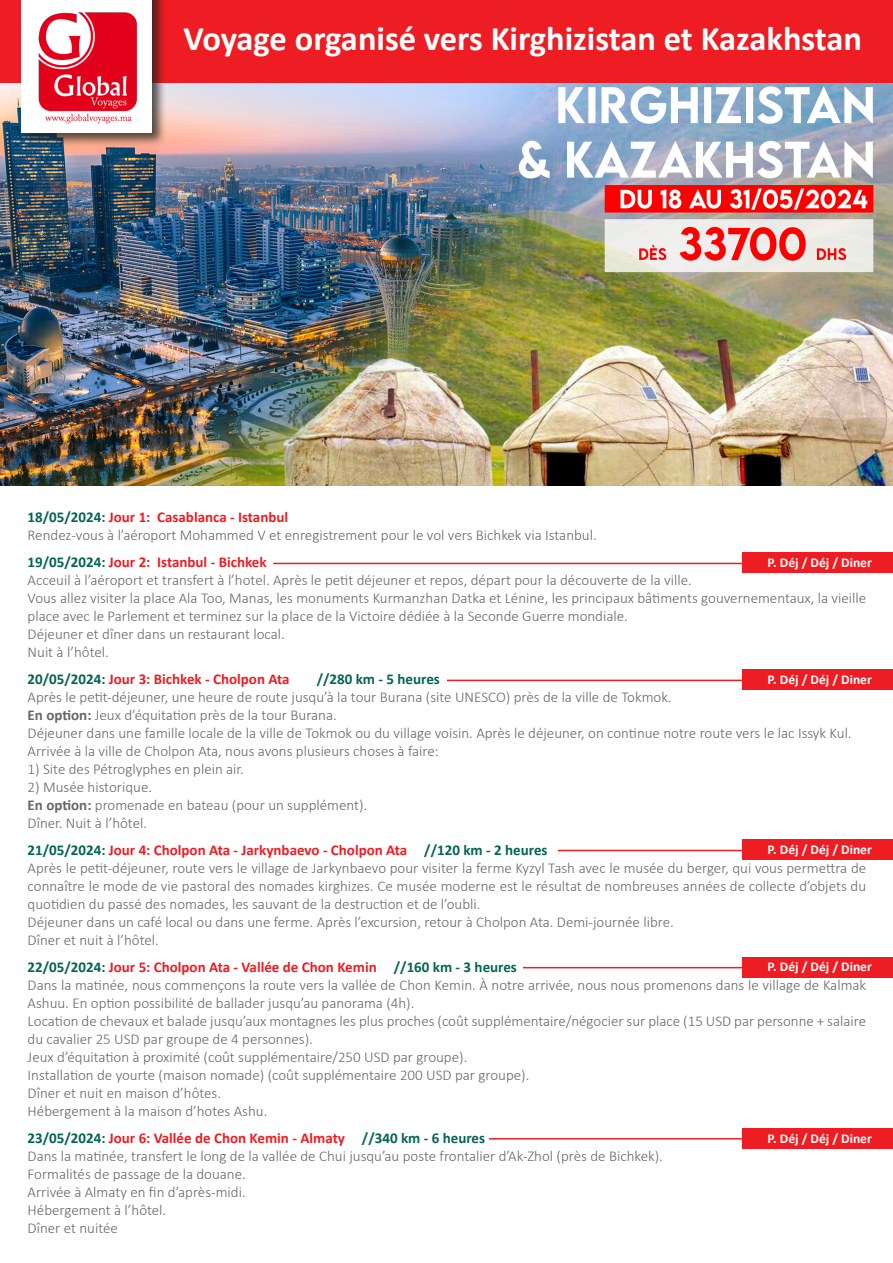
<style>
.page{position:relative;width:893px;height:1263px;background:#fff}
.page>*{position:absolute;margin:0;border:0;box-sizing:border-box;transform-origin:0 0}
.t1{font:700 34.5px "Calibri";color:#fff}
.t2{font:300 15px/18px "Calibri";color:#67676a}
.t3{font:700 15px "Calibri";color:#ee1d23}
.t4{font:700 15px "Calibri";color:#046553}
.t5{font:700 13.5px "Calibri";color:#fff}
.s1{color:#ee1d23}
.s2{color:#046553}
.s3{font-weight:700}
</style>
<div class="page">
<img style="left:0;top:82px;width:893px;height:403px">
<div style="left:0;top:0;width:893px;height:82px;background:#ee1d23"></div>
<div style="left:19px;top:0;width:147px;height:147px;background:#231f20;opacity:.75"></div>
<div style="left:22px;top:0;width:130px;height:133px;background:#fff"></div>
<img style="left:38px;top:12px;width:99px;height:111px">
<div style="left:742px;top:553px;width:151px;height:20px;background:#ee1d23"></div>
<div style="left:742px;top:670px;width:151px;height:20px;background:#ee1d23"></div>
<div style="left:742px;top:840px;width:151px;height:20px;background:#ee1d23"></div>
<div style="left:742px;top:957px;width:151px;height:20px;background:#ee1d23"></div>
<div style="left:742px;top:1128px;width:151px;height:20px;background:#ee1d23"></div>
<hr style="left:273px;top:563px;width:477px;height:1px;background:#ee1d23">
<hr style="left:447px;top:680px;width:303px;height:1px;background:#ee1d23">
<hr style="left:558px;top:850px;width:192px;height:1px;background:#ee1d23">
<hr style="left:523px;top:967px;width:227px;height:1px;background:#ee1d23">
<hr style="left:489px;top:1138px;width:261px;height:1px;background:#ee1d23">
<p class="t1" style="left:184px;top:14px;width:680px">Voyage organisé vers Kirghizistan et Kazakhstan</p>
<p class="t4" style="left:28px;top:506px;width:124px">18/05/2024: <span class="s1">Jour 1:</span></p>
<p class="t2" style="left:28px;top:525px;width:571px">Rendez-vous ’là aéroport Mohammed V et enregistrement pour le vol vers Bichkek via Istanbul.</p>
<p class="t3" style="left:157px;top:551px;width:111px">Istanbul - Bichkek</p>
<p class="t3" style="left:157px;top:506px;width:133px">Casablanca - Istanbul</p>
<p class="t4" style="left:28px;top:551px;width:124px">19/05/2024: <span class="s1">Jour 2:</span></p>
<p class="t2" style="left:28px;top:570px;width:666px">Acceuil ’là aéroport et transfert ’là hotel. Après le petit déjeuner et repos, départ pour la découverte de la ville.</p>
<p class="t2" style="left:28px;top:588px;width:840px">Vous allez visiter la place Ala Too, Manas, les monuments Kurmanzhan Datka et Lénine, les principaux bâtiments gouvernementaux la, vieille place avec le Parlement et terminez sur la place de la Victoire dédiée laà Seconde Guerre mondiale.</p>
<p class="t2" style="left:28px;top:624px;width:259px">Déjeuner et dîner dans un restaurant local.</p>
<p class="t2" style="left:28px;top:642px;width:83px">Nuit ’là hôtel.</p>
<p class="t4" style="left:317px;top:668px;width:125px">//280 km 5- heures</p>
<p class="t5" style="left:767px;top:553px;width:106px">.P Déj / Déj / Diner</p>
<p class="t3" style="left:28px;top:668px;width:263px"><span class="s2">20/05/2024:</span> Jour 3: Bichkek - Cholpon Ata</p>
<p class="t2" style="left:28px;top:687px;width:645px">Après le petit-déjeuner, une heure de route jusqu l aà’ tour Burana (site UNESCO) près de la ville de Tokmok.</p>
<p class="t2" style="left:28px;top:705px;width:311px"><span class="s3">En option:</span> Jeux ’d équitation près de la tour Burana.</p>
<p class="t2" style="left:28px;top:723px;width:825px">Déjeuner dans une famille locale de la ville de Tokmok ou du village voisin. Après le déjeuner, on continue notre route vers le lac Issyk Kul.</p>
<p class="t2" style="left:28px;top:741px;width:413px">Arrivée laà ville de Cholpon Ata, nous avons plusieurs choses à faire:</p>
<p class="t2" style="left:28px;top:759px;width:218px">1) Site des Pétroglyphes en plein air.</p>
<p class="t2" style="left:28px;top:777px;width:126px">2) Musée historique.</p>
<p class="t2" style="left:28px;top:795px;width:341px"><span class="s3">En option:</span> promenade en bateau (pour un supplément .(</p>
<p class="t2" style="left:28px;top:813px;width:121px">Dîner. Nuit ’là hôtel.</p>
<p class="t4" style="left:424px;top:839px;width:125px">//120 km 2- heures</p>
<p class="t5" style="left:767px;top:670px;width:106px">.P Déj / Déj / Diner</p>
<p class="t3" style="left:28px;top:839px;width:381px"><span class="s2">21/05/2024:</span> Jour 4: Cholpon Ata - Jarkynbaevo - Cholpon Ata</p>
<p class="t2" style="left:28px;top:858px;width:840px;text-align:justify">Après le petit-déjeuner, route vers le village de Jarkynbaevo pour visiter la ferme Kyzyl Tash avec le musée du berger, qui vous permettra de connaître le mode de vie pastoral des nomades kirghizes. Ce musée moderne est le résultat de nombreuses années de collecte ’d objets du quotidien du passé des nomades, les sauvant de la destruction et de ’l oubli.</p>
<p class="t2" style="left:28px;top:912px;width:648px">Déjeuner dans un café local ou dans une ferme. Après ’l excursion, retour à Cholpon Ata. Demi-journée libre.</p>
<p class="t2" style="left:28px;top:930px;width:133px">Dîner et nuit ’là hôtel.</p>
<p class="t4" style="left:394px;top:956px;width:125px">//160 km 3- heures</p>
<p class="t5" style="left:767px;top:840px;width:106px">.P Déj / Déj / Diner</p>
<p class="t3" style="left:28px;top:956px;width:351px"><span class="s2">22/05/2024:</span> Jour 5: Cholpon Ata - Vallée de Chon Kemin</p>
<p class="t2" style="left:28px;top:975px;width:840px">Dans la matinée, nous commençons la route vers la vallée de Chon Kemin À. notre arrivée, nous nous promenons dans le village de Kalmak<br>Ashuu. En option possibilité de ballader jusqu’au panorama . (h4(</p>
<p class="t2" style="left:28px;top:1011px;width:840px">Location de chevaux et balade jusqu’aux montagnes les plus proches (coût supplémentaire/négocier sur place (15 USD par personne + salaire du cavalier 25 USD par groupe de 4 personnes .(</p>
<p class="t2" style="left:28px;top:1047px;width:441px">Jeux ’d équitation à proximité (coût supplémentaire/250 USD par groupe .(</p>
<p class="t2" style="left:28px;top:1065px;width:503px">Installation de yourte (maison nomade) (coût supplémentaire 200 USD par groupe .(</p>
<p class="t2" style="left:28px;top:1083px;width:195px">Dîner et nuit en maison ’d hôtes.</p>
<p class="t2" style="left:28px;top:1101px;width:241px">Hébergement laà maison ’d hotes Ashu.</p>
<p class="t4" style="left:362px;top:1127px;width:125px">//340 km 6- heures</p>
<p class="t5" style="left:767px;top:957px;width:106px">.P Déj / Déj / Diner</p>
<p class="t3" style="left:28px;top:1127px;width:319px"><span class="s2">23/05/2024:</span> Jour 6: Vallée de Chon Kemin - Almaty</p>
<p class="t2" style="left:28px;top:1146px;width:637px">Dans la matinée, transfert le long de la vallée de Chui jusqu’au poste frontalier ’dAk-Zhol (près de Bichkek .(</p>
<p class="t2" style="left:28px;top:1164px;width:220px">Formalités de passage de la douane.</p>
<p class="t2" style="left:28px;top:1182px;width:220px">Arrivée à Almaty en fin ’d après-midi.</p>
<p class="t2" style="left:28px;top:1200px;width:140px">Hébergement ’là hôtel.</p>
<p class="t2" style="left:28px;top:1218px;width:92px">Dîner et nuitée</p>
<p class="t5" style="left:767px;top:1128px;width:106px">.P Déj / Déj / Diner</p>
</div>
